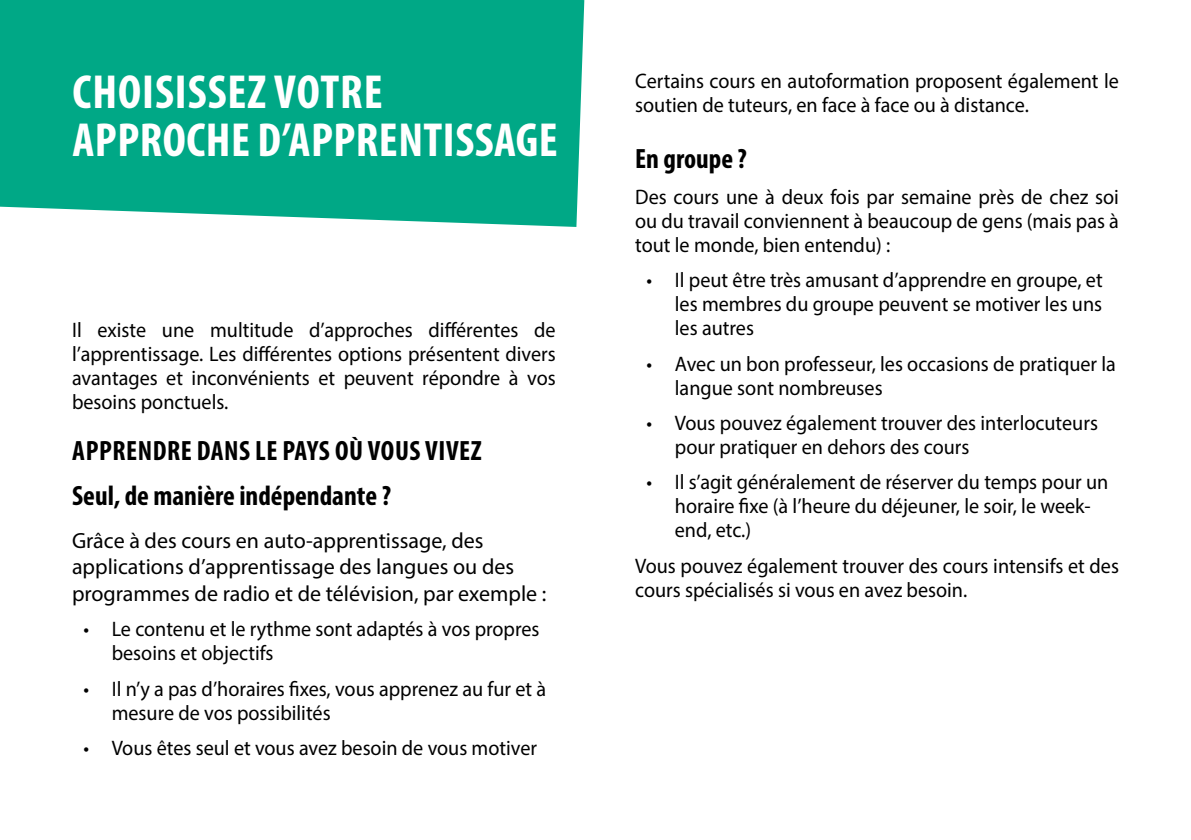
<style>
.page{position:relative;width:1191px;height:840px;background:#fff}
.page>*{position:absolute;margin:0;border:0;box-sizing:border-box;transform-origin:0 0}
.t1{font:700 condensed 48px/48px "Myriad Pro";letter-spacing:.01em;color:#fff}
.t2{font:700 condensed 28px/45px "Myriad Pro";color:#000}
.t3{font:22px/26.4px "Myriad Pro";color:#000}
.t4{font:21px/24px "Myriad Pro";color:#000;scale:.96 1}
</style>
<div class="page">
<div style="left:0;top:0;width:584px;height:227px;background:#00a886"></div>
<h1 class="t1" style="left:72px;top:67px;width:487px">CHOISISSEZ VOTRE<br>APPROCHE D’APPRENTISSAGE</h1>
<p class="t4" style="left:635px;top:68px;width:505px">Certains cours en autoformation proposent également le soutien de tuteurs, en face à face ou à distance.</p>
<h2 class="t2" style="left:635px;top:136px;width:113px">En groupe ?</h2>
<p class="t4" style="left:635px;top:184px;width:505px;text-align:justify">Des cours une à deux fois par semaine près de chez soi ou du travail conviennent à beaucoup de gens (mais pas à tout le monde, bien entendu) :</p>
<p class="t4" style="left:675px;top:267px;width:447px;text-align:justify;text-indent:-28px">• Il peut être très amusant d’apprendre en groupe, et les membres du groupe peuvent se motiver les uns les autres</p>
<p class="t4" style="left:675px;top:351px;width:461px;text-indent:-28px">• Avec un bon professeur, les occasions de pratiquer la langue sont nombreuses</p>
<p class="t4" style="left:675px;top:410px;width:442px;text-indent:-28px">• Vous pouvez également trouver des interlocuteurs pour pratiquer en dehors des cours</p>
<p class="t4" style="left:675px;top:469px;width:453px;text-indent:-28px">• Il s’agit généralement de réserver du temps pour un horaire fixe (à l’heure du déjeuner, le soir, le week&shy;end, etc.)</p>
<p class="t4" style="left:635px;top:553px;width:505px">Vous pouvez également trouver des cours intensifs et des cours spécialisés si vous en avez besoin.</p>
<p class="t4" style="left:72px;top:317px;width:505px;text-align:justify">Il existe une multitude d’approches différentes de l’apprentissage. Les différentes options présentent divers avantages et inconvénients et peuvent répondre à vos besoins ponctuels.</p>
<h2 class="t2" style="left:72px;top:427px;width:411px">APPRENDRE DANS LE PAYS OÙ VOUS VIVEZ<br>Seul, de manière indépendante ?</h2>
<p class="t3" style="left:72px;top:526px;width:476px">Grâce à des cours en auto-apprentissage, des applications d’apprentissage des langues ou des programmes de radio et de télévision, par exemple :</p>
<p class="t4" style="left:112px;top:616px;width:447px;text-indent:-28px">• Le contenu et le rythme sont adaptés à vos propres besoins et objectifs</p>
<p class="t4" style="left:112px;top:676px;width:454px;text-indent:-28px">• Il n’y a pas d’horaires fixes, vous apprenez au fur et à mesure de vos possibilités</p>
<p class="t4" style="left:83px;top:735px;width:474px">• Vous êtes seul et vous avez besoin de vous motiver</p>
</div>
